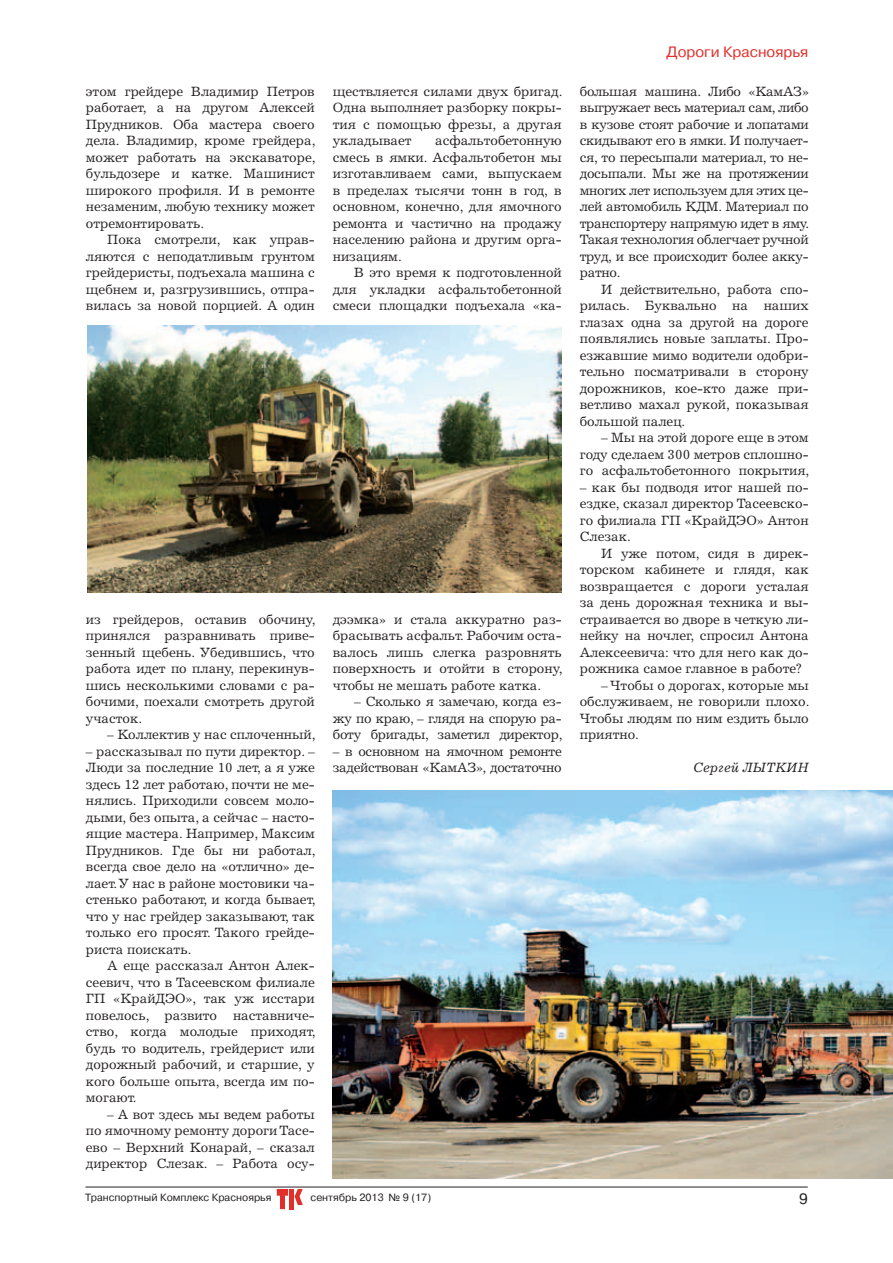
<style>
.page{position:relative;width:893px;height:1263px;background:#fff}
.page>*{position:absolute;margin:0;border:0;box-sizing:border-box;transform-origin:0 0}
.t1{font:15px "zn Pragmatica";color:#e12f2a}
.t2{font:15px "zn Pragmatica";color:#231f20}
.t3{font:13.5px/16.5px "zn Excelsior";color:#231f20;text-align:justify}
.t4{font:13.5px/16.5px "zn Excelsior";letter-spacing:-.02em;color:#231f20}
.t5{font:italic 13.5px "zn Excelsior";color:#231f20}
.t6{font:10.5px "zn Pragmatica";color:#231f20}
</style>
<div class="page">
<hr style="left:85px;top:1187px;width:723px;height:1px;background:#231f20">
<svg style="left:277px;top:1189px;width:11px;height:20px"></svg>
<div style="left:289px;top:1189px;width:5px;height:20px;background:#e12f2a"></div>
<svg style="left:295px;top:1189px;width:8px;height:16px"></svg>
<img style="left:333px;top:791px;width:560px;height:387px">
<img style="left:87px;top:325px;width:475px;height:268px">
<p class="t3" style="left:86px;top:83px;width:231px">этом грейдере Владимир Петров работает, а на другом Алексей Прудников. Оба мастера своего дела. Владимир, кроме грейдера, может работать на экскаваторе, бульдозере и катке. Машинист широкого профиля. И в ремонте незаменим, любую технику может отремонтировать.</p>
<p class="t3" style="left:86px;top:231px;width:230px;text-indent:21px">Пока смотрели, как управ&shy;ляются с неподатливым грунтом грейдеристы, подъехала машина с щебнем и, разгрузившись, отпра&shy;вилась за новой порцией. А один</p>
<p class="t3" style="left:333px;top:83px;width:231px">ществляется силами двух бригад.<br>Одна выполняет разборку покры&shy;тия с помощью фрезы, а другая укладывает</p>
<p class="t3" style="left:333px;top:132px;width:230px;text-indent:102px">асфальтобетонную смесь в ямки. Асфальтобетон мы изготавливаем сами, выпускаем в пределах тысячи тонн в год, в основном, конечно, для ямочного ремонта и частично на продажу населению района и другим орга&shy;низациям.</p>
<p class="t3" style="left:333px;top:264px;width:230px;text-indent:21px">В это время к подготовленной для укладки асфальтобетонной смеси площадки подъехала «ка-</p>
<p class="t3" style="left:86px;top:611px;width:231px">из грейдеров, оставив обочину, принялся разравнивать приве&shy;зенный щебень. Убедившись, что работа идет по плану, перекинув&shy;шись несколькими словами с ра&shy;бочими, поехали смотреть другой участок.</p>
<p class="t3" style="left:107px;top:726px;width:210px">– Коллектив у нас сплоченный,</p>
<p class="t3" style="left:86px;top:743px;width:231px">– рассказывал по пути директор. – Люди за последние 10 лет, а я уже здесь 12 лет работаю, почти не ме&shy;нялись. Приходили совсем моло&shy;дыми, без опыта, а сейчас – насто&shy;ящие мастера. Например, Максим Прудников. Где бы ни работал, всегда свое дело на «отлично» де&shy;лает. У нас в районе мостовики ча&shy;стенько работают, и когда бывает, что у нас грейдер заказывают, так только его просят. Такого грейде&shy;риста поискать.</p>
<p class="t3" style="left:86px;top:957px;width:231px;text-indent:21px">А еще рассказал Антон Алек&shy;сеевич, что в Тасеевском филиале ГП «КрайДЭО», так уж исстари повелось, развито наставниче&shy;ство, когда молодые приходят, будь то водитель, грейдерист или дорожный рабочий, и старшие, у кого больше опыта, всегда им по&shy;могают.</p>
<p class="t3" style="left:86px;top:1106px;width:230px;text-indent:21px">– А вот здесь мы ведем работы по ямочному ремонту дороги Тасе&shy;ево – Верхний Конарай, – сказал директор Слезак. – Работа осу-</p>
<p class="t3" style="left:333px;top:611px;width:231px">дээмка» и стала аккуратно раз&shy;брасывать асфальт. Рабочим оста&shy;валось лишь слегка разровнять поверхность и отойти в сторону, чтобы не мешать работе катка.</p>
<p class="t3" style="left:333px;top:693px;width:231px;text-indent:21px">– Сколько я замечаю, когда ез&shy;жу по краю, – глядя на спорую ра&shy;боту бригады, заметил директор,</p>
<p class="t4" style="left:333px;top:743px;width:230px">– в основном на ямочном ремонте задействован «КамАЗ», достаточно</p>
<p class="t1" style="left:667px;top:44px;width:143px">Дороги Красноярья</p>
<p class="t3" style="left:580px;top:83px;width:231px">большая машина. Либо «КамАЗ» выгружает весь материал сам, либо в кузове стоят рабочие и лопатами скидывают его в ямки. И получает&shy;ся, то пересыпали материал, то не&shy;досыпали. Мы же на протяжении многих лет используем для этих це&shy;лей автомобиль КДМ. Материал по транспортеру напрямую идет в яму.<br>Такая технология облегчает ручной труд, и все происходит более акку&shy;ратно.</p>
<p class="t3" style="left:580px;top:281px;width:230px;text-indent:21px">И действительно, работа спо&shy;рилась. Буквально на наших глазах одна за другой на дороге появлялись новые заплаты. Про&shy;езжавшие мимо водители одобри&shy;тельно посматривали в сторону дорожников, кое-кто даже при&shy;ветливо махал рукой, показывая большой палец.</p>
<p class="t3" style="left:580px;top:429px;width:231px;text-indent:21px">– Мы на этой дороге еще в этом году сделаем 300 метров сплошно&shy;го асфальтобетонного покрытия,</p>
<p class="t3" style="left:580px;top:479px;width:230px">– как бы подводя итог нашей по&shy;ездке, сказал директор Тасеевско&shy;го филиала ГП «КрайДЭО» Антон Слезак.</p>
<p class="t3" style="left:580px;top:545px;width:230px;text-indent:21px">И уже потом, сидя в дирек&shy;торском кабинете и глядя, как возвращается с дороги усталая за день дорожная техника и вы&shy;страивается во дворе в четкую ли&shy;нейку на ночлег, спросил Антона Алексеевича: что для него как до&shy;рожника самое главное в работе?</p>
<p class="t3" style="left:580px;top:677px;width:231px;text-indent:21px">– Чтобы о дорогах, которые мы обслуживаем, не говорили плохо.<br>Чтобы людям по ним ездить было приятно.</p>
<p class="t5" style="left:693px;top:760px;width:117px">Сергей ЛЫТКИН</p>
<p class="t6" style="left:85px;top:1191px;width:188px">Транспортный Комплекс Красноярья</p>
<p class="t6" style="left:311px;top:1191px;width:122px">сентябрь 2013 № 9 (17)</p>
<p class="t2" style="left:799px;top:1191px;width:10px">9</p>
</div>
